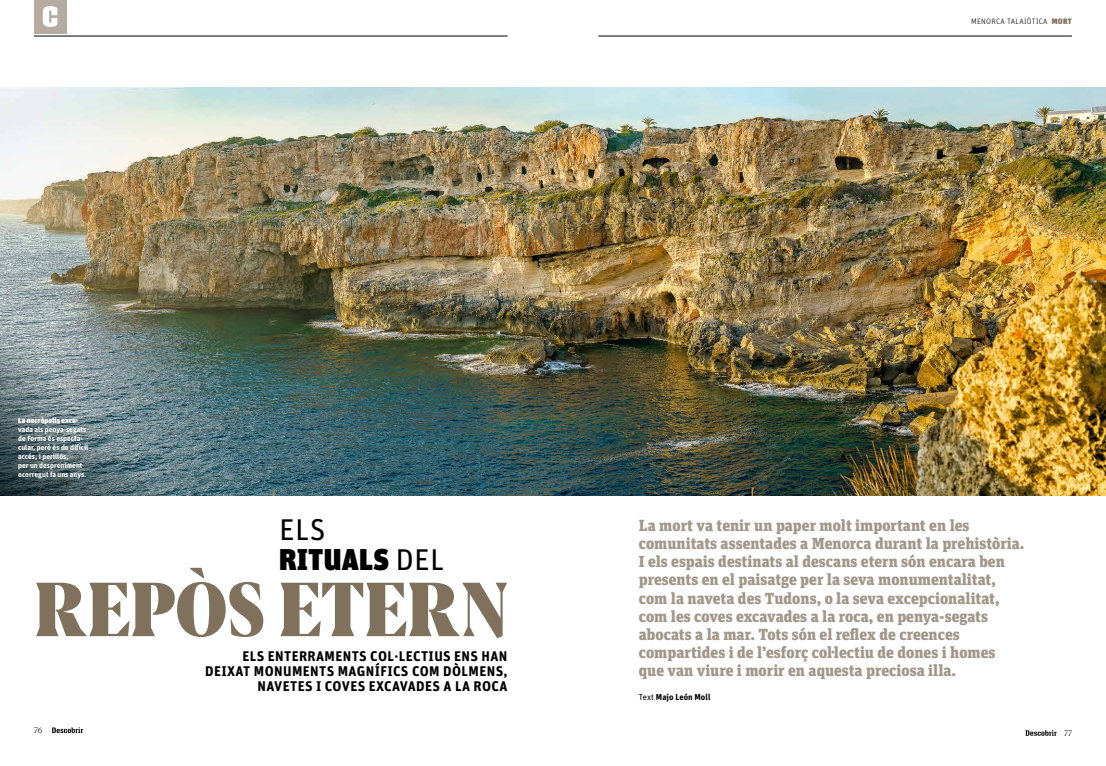
<style>
.page{position:relative;width:1106px;height:766px;background:#fff}
.page>*{position:absolute;margin:0;border:0;box-sizing:border-box;transform-origin:0 0}
.t1{font:800 76px "Blacker Pro Cond Dis";color:#80715d}
.t2{font:900 30px/30px "Unit Pro";letter-spacing:.01em;color:#000}
.t3{font:900 16px/18px "Unit Slab Pro";color:#a19688}
.t4{font:700 14px/15px "Unit Pro";letter-spacing:.03em;color:#000;text-align:right}
.t5{font:700 8.6px "Unit Pro";letter-spacing:.005em;color:#000}
.t6{font:300 7.8px "Unit Pro";letter-spacing:.035em;color:#000}
.t7{font:300 7.8px "Blacker Pro Tx";color:#000}
.t8{font:700 7.5px/9px "Unit Pro";letter-spacing:-.005em;color:#fff}
.s1{font-weight:900;color:#80715d}
.s2{font-weight:900}
.s3{font-weight:400}
</style>
<div class="page">
<svg style="left:52px;top:727px;width:31px;height:5px"></svg>
<svg style="left:1025px;top:730px;width:31px;height:5px"></svg>
<img style="left:0;top:87px;width:1106px;height:408px">
<svg style="left:0;top:318px;width:196px;height:177px;background:#6d8186"></svg>
<div style="left:34px;top:0;width:32px;height:33px;background:#b5aba1"></div>
<svg style="left:43px;top:6px;width:14px;height:21px"></svg>
<hr style="left:34px;top:36px;width:473px;height:1px;background:#000">
<hr style="left:598px;top:36px;width:473px;height:1px;background:#000">
<p class="t6" style="left:971px;top:17px;width:102px">MENORCA TALAIÒTICA <span class="s1">MORT</span></p>
<p class="t8" style="left:18px;top:416px;width:72px"><span class="s2">La necròpolis exca&shy;</span>vada als penya-segats de Forma és especta&shy;cular, però és de difícil accés, i perillós,<br>per un despreniment ocorregut fa uns anys.</p>
<p class="t2" style="left:279px;top:513px;width:167px"><span class="s3">ELS<br></span>RITUALS <span class="s3">DEL</span></p>
<p class="t1" style="left:34px;top:552px;width:475px">REPÒS ETERN</p>
<p class="t7" style="left:34px;top:725px;width:10px">76</p>
<p class="t4" style="left:205px;top:647px;width:304px">ELS ENTERRAMENTS COL·LECTIUS ENS HAN<br>DEIXAT MONUMENTS MAGNÍFICS COM DÒLMENS,<br>NAVETES I COVES EXCAVADES A LA ROCA</p>
<p class="t3" style="left:639px;top:515px;width:387px">La mort va tenir un paper molt important en les comunitats assentades a Menorca durant la prehistòria.<br>I els espais destinats al descans etern són encara ben presents en el paisatge per la seva monumentalitat, com la naveta des Tudons, o la seva excepcionalitat, com les coves excavades a la roca, en penya-segats abocats a la mar. Tots són el reflex de creences compartides i de l’esforç col·lectiu de dones i homes que van viure i morir en aquesta preciosa illa.</p>
<p class="t5" style="left:639px;top:690px;width:73px"><span class="s3">Text</span> Majo León Moll</p>
<p class="t7" style="left:1064px;top:728px;width:9px">77</p>
</div>
